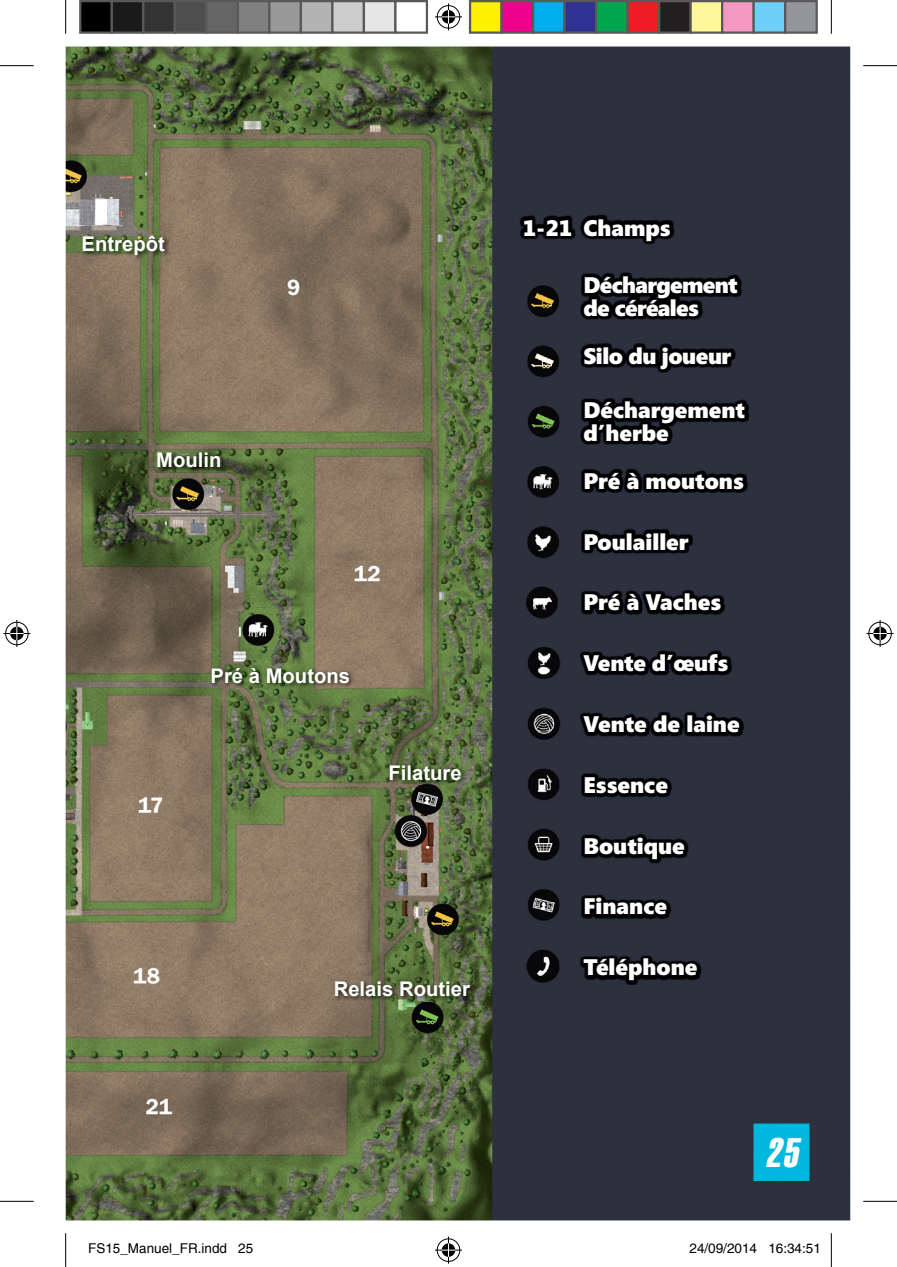
<style>
.page{position:relative;width:897px;height:1267px;background:#fff}
.page>*{position:absolute;margin:0;border:0;box-sizing:border-box;transform-origin:0 0}
.t1{font:italic 40.5px "Helvetica Extra Compressed";color:#fff}
.t2{font:900 22.5px/22.5px "Segoe";color:#fff}
.t3{font:900 22.5px/22.5px "Segoe";letter-spacing:-.03em;color:#fff}
.t4{font:900 22.5px "Segoe";letter-spacing:-.02em;color:#fff}
.t5{font:700 20.25px "Arial";color:#fff}
.t6{font:13.5px "Helvetica";color:#000}
</style>
<div class="page">
<img style="left:66px;top:47px;width:784px;height:1173px">
<img style="left:749px;top:1120px;width:64px;height:64px">
<img style="left:82px;top:235px;width:89px;height:26px">
<img style="left:156px;top:450px;width:70px;height:22px">
<img style="left:210px;top:665px;width:145px;height:22px">
<img style="left:334px;top:979px;width:142px;height:22px">
<img style="left:389px;top:763px;width:77px;height:22px">
<img style="left:520px;top:215px;width:229px;height:769px">
<hr style="left:0;top:65px;width:34px;height:1px;background:#000">
<hr style="left:863px;top:65px;width:34px;height:1px;background:#000">
<hr style="left:0;top:1201px;width:34px;height:1px;background:#000">
<hr style="left:863px;top:1201px;width:34px;height:1px;background:#000">
<hr style="left:65px;top:0;width:1px;height:34px;background:#000">
<hr style="left:65px;top:1233px;width:1px;height:34px;background:#000">
<hr style="left:831px;top:0;width:1px;height:34px;background:#000">
<hr style="left:831px;top:1233px;width:1px;height:34px;background:#000">
<svg style="left:435px;top:3px;width:27px;height:27px"></svg>
<svg style="left:435px;top:1236px;width:27px;height:27px"></svg>
<svg style="left:3px;top:620px;width:27px;height:27px"></svg>
<svg style="left:866px;top:620px;width:27px;height:27px"></svg>
<div style="left:80px;top:1px;width:32px;height:32px;background:#000"></div>
<div style="left:79px;top:0;width:34px;height:34px;border:2px solid #595959"></div>
<div style="left:112px;top:1px;width:31px;height:32px;background:#1a1a1a"></div>
<div style="left:111px;top:0;width:33px;height:34px;border:2px solid #595959"></div>
<div style="left:143px;top:1px;width:32px;height:32px;background:#333"></div>
<div style="left:142px;top:0;width:34px;height:34px;border:2px solid #595959"></div>
<div style="left:175px;top:1px;width:31px;height:32px;background:#4d4d4d"></div>
<div style="left:174px;top:0;width:33px;height:34px;border:2px solid #595959"></div>
<div style="left:206px;top:1px;width:32px;height:32px;background:#666"></div>
<div style="left:205px;top:0;width:34px;height:34px;border:2px solid #595959"></div>
<div style="left:238px;top:1px;width:31px;height:32px;background:#808080"></div>
<div style="left:237px;top:0;width:33px;height:34px;border:2px solid #595959"></div>
<div style="left:269px;top:1px;width:32px;height:32px;background:#999"></div>
<div style="left:268px;top:0;width:34px;height:34px;border:2px solid #595959"></div>
<div style="left:301px;top:1px;width:31px;height:32px;background:#b3b3b3"></div>
<div style="left:300px;top:0;width:33px;height:34px;border:2px solid #595959"></div>
<div style="left:332px;top:1px;width:32px;height:32px;background:#ccc"></div>
<div style="left:331px;top:0;width:34px;height:34px;border:2px solid #595959"></div>
<div style="left:364px;top:1px;width:31px;height:32px;background:#e6e6e6"></div>
<div style="left:363px;top:0;width:33px;height:34px;border:2px solid #595959"></div>
<div style="left:394px;top:0;width:34px;height:34px;border:2px solid #595959"></div>
<div style="left:470px;top:1px;width:31px;height:32px;background:#fff101"></div>
<div style="left:469px;top:0;width:33px;height:34px;border:2px solid #595959"></div>
<div style="left:501px;top:1px;width:32px;height:32px;background:#ed028c"></div>
<div style="left:500px;top:0;width:34px;height:34px;border:2px solid #595959"></div>
<div style="left:533px;top:1px;width:31px;height:32px;background:#00aeef"></div>
<div style="left:532px;top:0;width:33px;height:34px;border:2px solid #595959"></div>
<div style="left:564px;top:1px;width:32px;height:32px;background:#2e3092"></div>
<div style="left:563px;top:0;width:34px;height:34px;border:2px solid #595959"></div>
<div style="left:596px;top:1px;width:31px;height:32px;background:#00a54f"></div>
<div style="left:595px;top:0;width:33px;height:34px;border:2px solid #595959"></div>
<div style="left:627px;top:1px;width:32px;height:32px;background:#ee1d23"></div>
<div style="left:626px;top:0;width:34px;height:34px;border:2px solid #595959"></div>
<div style="left:659px;top:1px;width:31px;height:32px;background:#231f20"></div>
<div style="left:658px;top:0;width:33px;height:34px;border:2px solid #595959"></div>
<div style="left:690px;top:1px;width:32px;height:32px;background:#fff79a"></div>
<div style="left:689px;top:0;width:34px;height:34px;border:2px solid #595959"></div>
<div style="left:722px;top:1px;width:31px;height:32px;background:#f499c2"></div>
<div style="left:721px;top:0;width:33px;height:34px;border:2px solid #595959"></div>
<div style="left:753px;top:1px;width:32px;height:32px;background:#6bcff6"></div>
<div style="left:752px;top:0;width:34px;height:34px;border:2px solid #595959"></div>
<div style="left:785px;top:1px;width:31px;height:32px;background:#939598"></div>
<div style="left:784px;top:0;width:33px;height:34px;border:2px solid #595959"></div>
<p class="t5" style="left:82px;top:231px;width:85px">Entrepôt</p>
<p class="t5" style="left:156px;top:446px;width:67px">Moulin</p>
<p class="t5" style="left:210px;top:662px;width:141px">Pré à Moutons</p>
<p class="t5" style="left:388px;top:759px;width:75px">Filature</p>
<p class="t5" style="left:334px;top:975px;width:138px">Relais Routier</p>
<p class="t2" style="left:523px;top:216px;width:149px">1-21 Champs</p>
<p class="t3" style="left:583px;top:273px;width:155px">Déchargement de céréales</p>
<p class="t4" style="left:583px;top:340px;width:149px">Silo du joueur</p>
<p class="t2" style="left:583px;top:398px;width:163px">Déchargement d’herbe</p>
<p class="t2" style="left:583px;top:469px;width:162px">Pré à moutons</p>
<p class="t2" style="left:583px;top:529px;width:107px">Poulailler</p>
<p class="t2" style="left:583px;top:590px;width:139px">Pré à Vaches</p>
<p class="t2" style="left:583px;top:651px;width:146px">Vente d’œufs</p>
<p class="t2" style="left:583px;top:712px;width:158px">Vente de laine</p>
<p class="t2" style="left:583px;top:772px;width:86px">Essence</p>
<p class="t2" style="left:583px;top:833px;width:103px">Boutique</p>
<p class="t2" style="left:583px;top:894px;width:85px">Finance</p>
<p class="t2" style="left:583px;top:955px;width:116px">Téléphone</p>
<h1 class="t1" style="left:765px;top:1128px;width:42px">25</h1>
<p class="t6" style="left:88px;top:1240px;width:167px">FS15_Manuel_FR.indd 25</p>
<p class="t6" style="left:689px;top:1240px;width:133px">24/09/2014 16:34:51</p>
</div>
